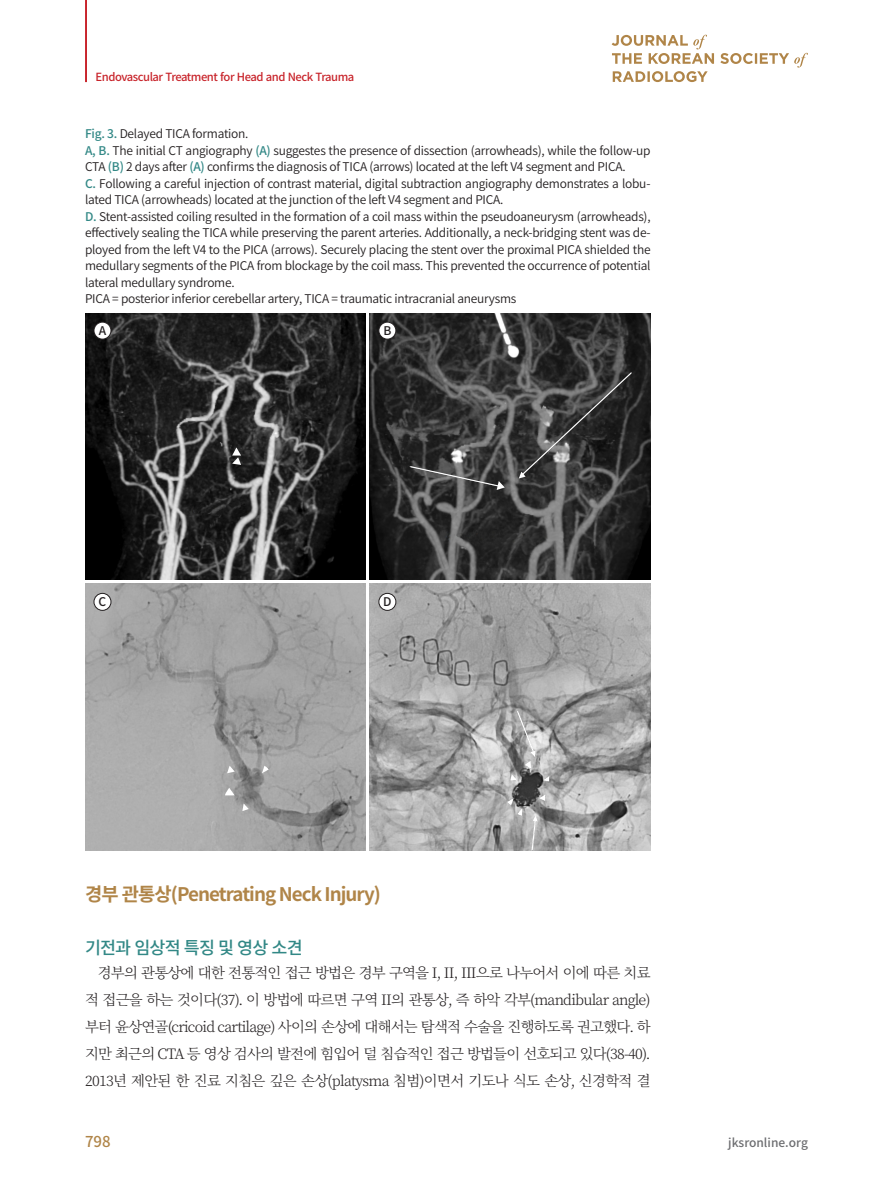
<style>
.page{position:relative;width:893px;height:1191px;background:#fff}
.page>*{position:absolute;margin:0;border:0;box-sizing:border-box;transform-origin:0 0}
.큰제목{font:700 18.75px "Noto Sans CJ Kkr";letter-spacing:-.05em;color:#b08548}
.소제목1{font:500 17.4px "Noto Sans CJ Kkr";letter-spacing:-.05em;color:#328886}
.t1{font:500 15px "Noto Sans CJ Kkr";color:#b08548}
.본문{font:300 14.4px/27px "Noto Serif CJ Kkr";letter-spacing:-.05em;color:#231f20;text-align:justify}
.그림제목1{font:600 12px/16.5px "Noto Sans CJ Kkr";letter-spacing:-.02em;color:#231f20}
.그림제목{font:600 12px "Noto Sans CJ Kkr";letter-spacing:-.02em;color:#231f20}
.t2{font:500 12px "Noto Sans CJ Kkr";color:#6c6d70}
.캡션{font:500 12px "Noto Sans CJ Kkr";color:#231f20}
.t3{font:500 11.25px "Noto Sans CJ Kkr";letter-spacing:-.04em;color:#c8242b}
.s1{font-weight:500;color:#328886}
</style>
<div class="page">
<hr style="left:85px;top:0;width:2px;height:82px;background:#c8242b">
<svg style="left:612px;top:35px;width:196px;height:47px"></svg>
<img style="left:85px;top:313px;width:281px;height:267px">
<img style="left:370px;top:313px;width:281px;height:267px">
<img style="left:85px;top:584px;width:281px;height:266px">
<img style="left:370px;top:584px;width:281px;height:266px">
<div style="left:94px;top:322px;width:17px;height:17px;background:#fff;border-radius:50%"></div>
<div style="left:94px;top:322px;width:17px;height:17px;border:1px solid #231f20;border-radius:50%"></div>
<div style="left:94px;top:593px;width:17px;height:17px;background:#fff;border-radius:50%"></div>
<div style="left:94px;top:593px;width:17px;height:17px;border:1px solid #231f20;border-radius:50%"></div>
<div style="left:379px;top:322px;width:17px;height:17px;background:#fff;border-radius:50%"></div>
<div style="left:379px;top:322px;width:17px;height:17px;border:1px solid #231f20;border-radius:50%"></div>
<div style="left:379px;top:593px;width:17px;height:17px;background:#fff;border-radius:50%"></div>
<div style="left:379px;top:593px;width:17px;height:17px;border:1px solid #231f20;border-radius:50%"></div>
<svg style="left:232px;top:447px;width:9px;height:18px"></svg>
<svg style="left:409px;top:465px;width:96px;height:25px;background:#515151"></svg>
<svg style="left:519px;top:371px;width:114px;height:107px;background:#404040"></svg>
<svg style="left:227px;top:765px;width:8px;height:8px"></svg>
<svg style="left:262px;top:765px;width:7px;height:8px"></svg>
<svg style="left:224px;top:787px;width:11px;height:8px"></svg>
<svg style="left:242px;top:803px;width:7px;height:8px"></svg>
<svg style="left:510px;top:774px;width:7px;height:6px"></svg>
<svg style="left:507px;top:798px;width:15px;height:18px"></svg>
<svg style="left:539px;top:794px;width:6px;height:7px"></svg>
<svg style="left:543px;top:776px;width:6px;height:5px"></svg>
<svg style="left:516px;top:709px;width:19px;height:59px"></svg>
<svg style="left:531px;top:815px;width:6px;height:36px"></svg>
<p class="t3" style="left:96px;top:70px;width:260px">Endovascular Treatment for Head and Neck Trauma</p>
<p class="그림제목" style="left:85px;top:127px;width:165px"><span class="s1">Fig. 3.</span> Delayed TICA formation.</p>
<p class="그림제목1" style="left:85px;top:142px;width:567px"><span class="s1">A, B.</span> The initial CT angiography <span class="s1">(A)</span> suggestes the presence of dissection (arrowheads), while the follow-up<br>CTA <span class="s1">(B)</span> 2 days after <span class="s1">(A)</span> confirms the diagnosis of TICA (arrows) located at the left V4 segment and PICA.</p>
<p class="그림제목1" style="left:85px;top:175px;width:567px"><span class="s1">C.</span> Following a careful injection of contrast material, digital subtraction angiography demonstrates a lobu&shy;lated TICA (arrowheads) located at the junction of the left V4 segment and PICA.</p>
<p class="그림제목1" style="left:85px;top:208px;width:567px;text-align:justify"><span class="s1">D.</span> Stent-assisted coiling resulted in the formation of a coil mass within the pseudoaneurysm (arrowheads), effectively sealing the TICA while preserving the parent arteries. Additionally, a neck-bridging stent was de&shy;ployed from the left V4 to the PICA (arrows). Securely placing the stent over the proximal PICA shielded the medullary segments of the PICA from blockage by the coil mass. This prevented the occurrence of potential lateral medullary syndrome.</p>
<p class="그림제목1" style="left:85px;top:291px;width:433px">PICA = posterior inferior cerebellar artery, TICA = traumatic intracranial aneurysms</p>
<p class="캡션" style="left:99px;top:324px;width:9px">A</p>
<p class="캡션" style="left:383px;top:324px;width:10px">B</p>
<p class="캡션" style="left:99px;top:595px;width:9px">C</p>
<p class="캡션" style="left:383px;top:595px;width:10px">D</p>
<p class="큰제목" style="left:85px;top:883px;width:297px">경부 관통상(Penetrating Neck Injury)</p>
<p class="소제목1" style="left:85px;top:938px;width:219px">기전과 임상적 특징 및 영상 소견</p>
<p class="본문" style="left:85px;top:960px;width:567px;text-indent:13px">경부의 관통상에 대한 전통적인 접근 방법은 경부 구역을 I, II, III으로 나누어서 이에 따른 치료 적 접근을 하는 것이다(37). 이 방법에 따르면 구역 II의 관통상, 즉 하악 각부(mandibular angle) 부터 윤상연골(cricoid cartilage) 사이의 손상에 대해서는 탐색적 수술을 진행하도록 권고했다. 하 지만 최근의 CTA 등 영상 검사의 발전에 힘입어 덜 침습적인 접근 방법들이 선호되고 있다(38-40).<br>2013년 제안된 한 진료 지침은 깊은 손상(platysma 침범)이면서 기도나 식도 손상, 신경학적 결</p>
<p class="t1" style="left:85px;top:1132px;width:27px">798</p>
<p class="t2" style="left:728px;top:1135px;width:81px">jksronline.org</p>
</div>
